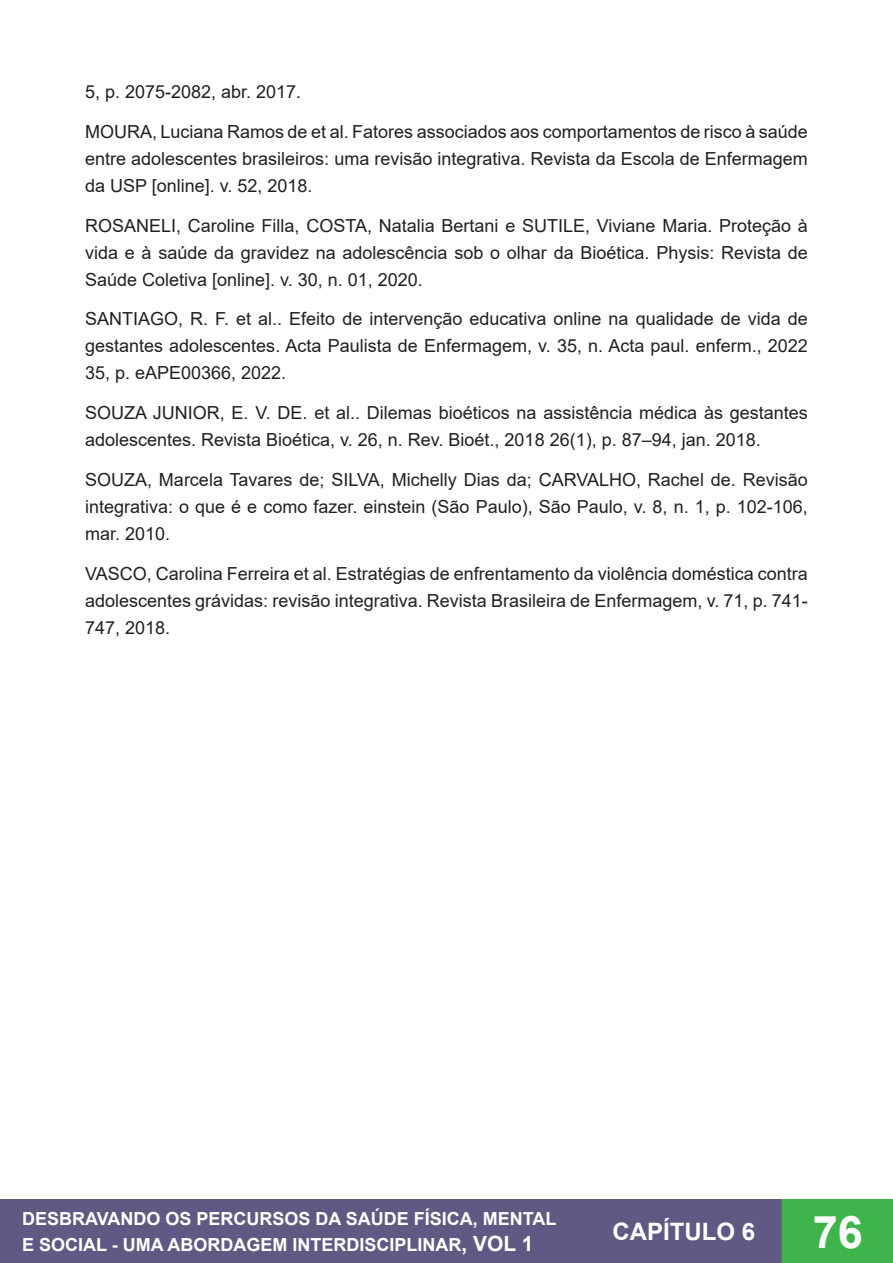
<style>
.page{position:relative;width:893px;height:1263px;background:#fff}
.page>*{position:absolute;margin:0;border:0;box-sizing:border-box;transform-origin:0 0}
.t1{font:700 45px "Arial";color:#fff}
.t2{font:700 24px "Arial";color:#fff}
.Normal__Web{font:18px/27px "Arial";color:#231f20;text-align:justify}
.t3{font:700 18px/26.5px "Arial";color:#fff}
.s1{font-size:21px}
</style>
<div class="page">
<div style="left:0;top:1200px;width:782px;height:63px;background:#615984"></div>
<div style="left:0;top:1199px;width:783px;height:64px;border:2px solid #615984"></div>
<div style="left:782px;top:1200px;width:111px;height:63px;background:#3db54a"></div>
<div style="left:782px;top:1199px;width:111px;height:64px;border:2px solid #3db54a"></div>
<p class="Normal__Web" style="left:85px;top:78px;width:218px">5, p. 2075-2082, abr. 2017.</p>
<p class="Normal__Web" style="left:85px;top:118px;width:724px">MOURA, Luciana Ramos de et al. Fatores associados aos comportamentos de risco à saúde entre adolescentes brasileiros: uma revisão integrativa. Revista da Escola de Enfermagem da USP [online]. v. 52, 2018.</p>
<p class="Normal__Web" style="left:85px;top:212px;width:724px">ROSANELI, Caroline Filla, COSTA, Natalia Bertani e SUTILE, Viviane Maria. Proteção à vida e à saúde da gravidez na adolescência sob o olhar da Bioética. Physis: Revista de Saúde Coletiva [online]. v. 30, n. 01, 2020.</p>
<p class="Normal__Web" style="left:85px;top:305px;width:724px">SANTIAGO, R. F. et al.. Efeito de intervenção educativa online na qualidade de vida de gestantes adolescentes. Acta Paulista de Enfermagem, v. 35, n. Acta paul. enferm., 2022<br>35, p. eAPE00366, 2022.</p>
<p class="Normal__Web" style="left:85px;top:399px;width:724px">SOUZA JUNIOR, E. V. DE. et al.. Dilemas bioéticos na assistência médica às gestantes adolescentes. Revista Bioética, v. 26, n. Rev. Bioét., 2018 26(1), p. 87–94, jan. 2018.</p>
<p class="Normal__Web" style="left:85px;top:466px;width:724px">SOUZA, Marcela Tavares de; SILVA, Michelly Dias da; CARVALHO, Rachel de. Revisão integrativa: o que é e como fazer. einstein (São Paulo), São Paulo, v. 8, n. 1, p. 102-106, mar. 2010.</p>
<p class="Normal__Web" style="left:85px;top:560px;width:724px">VASCO, Carolina Ferreira et al. Estratégias de enfrentamento da violência doméstica contra adolescentes grávidas: revisão integrativa. Revista Brasileira de Enfermagem, v. 71, p. 741- 747, 2018.</p>
<p class="t3" style="left:22px;top:1205px;width:536px">DESBRAVANDO OS PERCURSOS DA SAÚDE FÍSICA, MENTAL<br>E SOCIAL - UMA ABORDAGEM INTERDISCIPLINAR<span class="s1">, VOL 1</span></p>
<h2 class="t2" style="left:612px;top:1215px;width:144px">CAPÍTULO 6</h2>
<h1 class="t1" style="left:813px;top:1200px;width:52px">76</h1>
</div>
